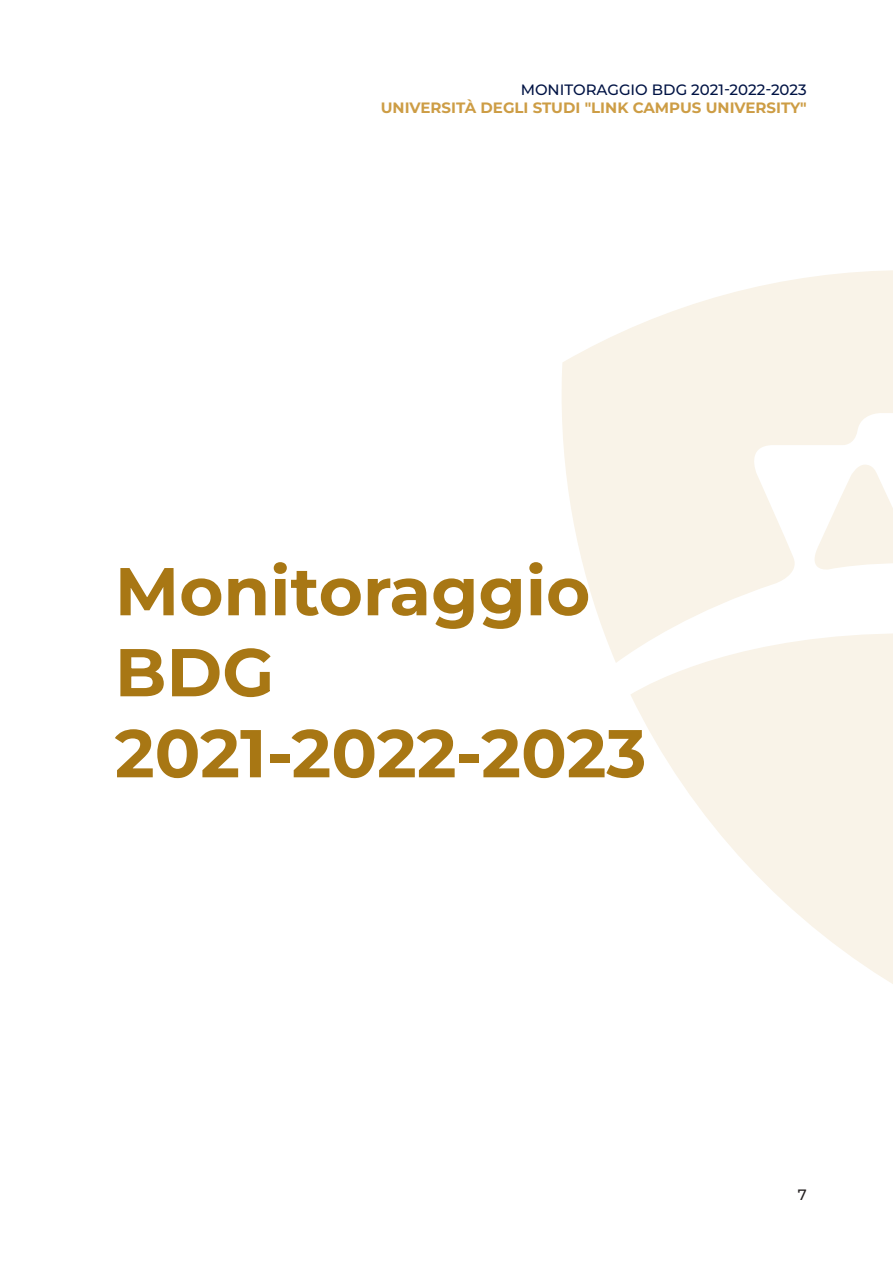
<style>
.page{position:relative;width:893px;height:1263px;background:#fff}
.page>*{position:absolute;margin:0;border:0;box-sizing:border-box;transform-origin:0 0}
.t1{font:700 67.5px "Montserrat";color:#a87714}
.t2{font:700 15px "Montserrat";color:#cd9d45}
.t3{font:500 15px "Montserrat";color:#001344}
.t4{font:500 15px "Montserrat";color:#231f20}
</style>
<div class="page">
<svg style="left:631px;top:663px;width:262px;height:321px;fill:#f9f3e8"></svg>
<svg style="left:562px;top:270px;width:331px;height:393px;fill:#f9f3e8"></svg>
<p class="t3" style="left:521px;top:80px;width:288px">MONITORAGGIO BDG 2021-2022-2023</p>
<p class="t2" style="left:381px;top:98px;width:428px">UNIVERSITÀ DEGLI STUDI "LINK CAMPUS UNIVERSITY"</p>
<p class="t1" style="left:115px;top:546px;width:477px">Monitoraggio</p>
<p class="t1" style="left:115px;top:627px;width:161px">BDG</p>
<p class="t1" style="left:115px;top:708px;width:533px">2021-2022-2023</p>
<p class="t4" style="left:798px;top:1185px;width:10px">7</p>
</div>
